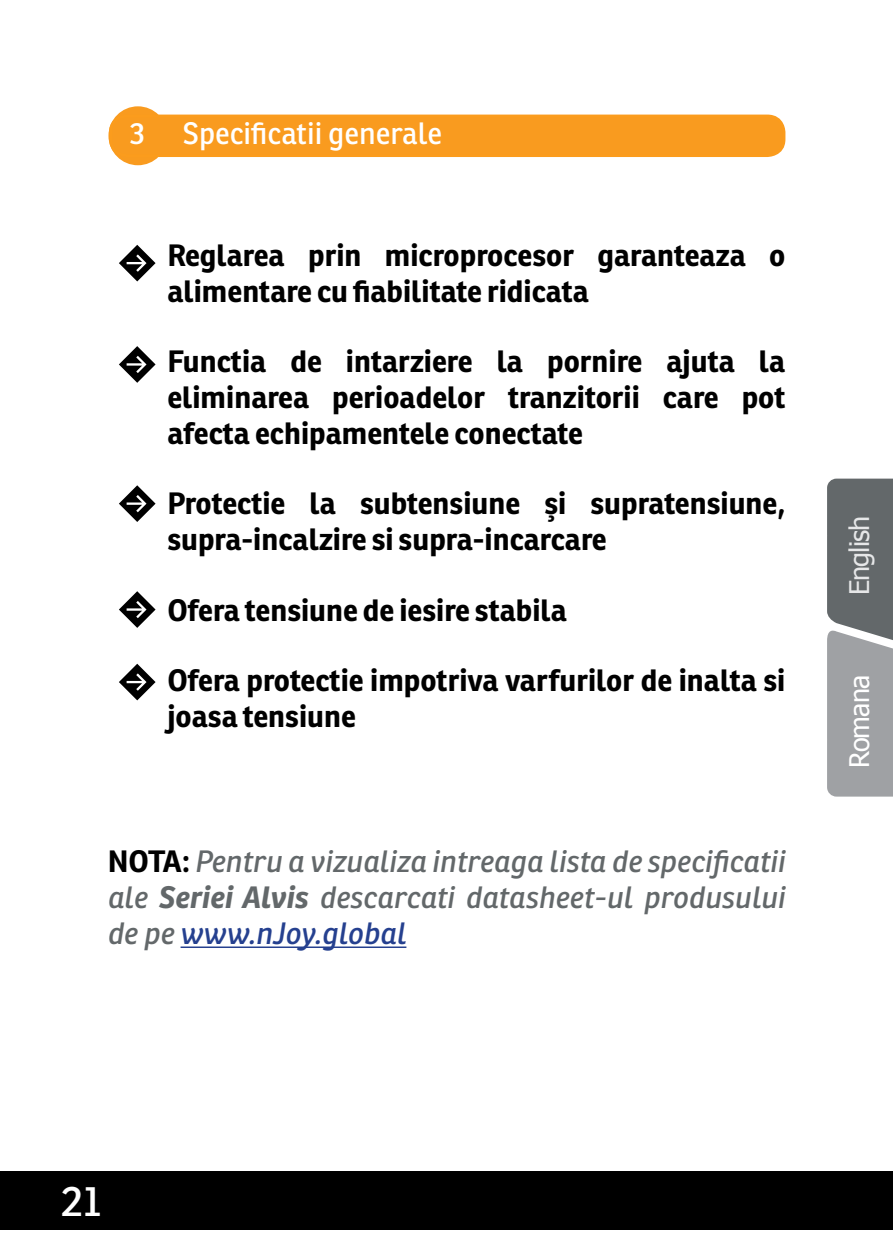
<style>
.page{position:relative;width:893px;height:1259px;background:#fff}
.page>*{position:absolute;margin:0;border:0;box-sizing:border-box;transform-origin:0 0}
.t1{font:42px "Ronnia";color:#fff}
.t2{font:700 30px/36px "Ronnia";color:#000}
.t3{font:italic 30px/36px "Ronnia";color:#63686a;text-align:justify}
.t4{font:30px "Ronnia";color:#fff}
.t5{font:27px "Tahoma";letter-spacing:-.03em;color:#e6e7e8}
.t6{font:27px "Tahoma";letter-spacing:-.03em;color:#fff}
.s1{font-weight:700;font-style:normal;color:#000}
.s2{font-weight:700}
.s3{color:#25408f}
</style>
<div class="page">
<div style="left:0;top:1171px;width:893px;height:59px;background:#000"></div>
<div style="left:108px;top:106px;width:59px;height:59px;background:#f99b1f;border-radius:50%"></div>
<div style="left:110px;top:116px;width:674px;height:39px;background:#f99b1f;border-radius:16px"></div>
<div style="left:109px;top:115px;width:676px;height:42px;border:3px solid #fb9c1d;border-radius:16px"></div>
<hr style="left:181px;top:946px;width:225px;height:2px;background:#25408f">
<svg style="left:119px;top:245px;width:37px;height:36px"></svg>
<svg style="left:119px;top:346px;width:37px;height:37px"></svg>
<svg style="left:119px;top:485px;width:37px;height:37px"></svg>
<svg style="left:119px;top:591px;width:37px;height:37px"></svg>
<svg style="left:119px;top:664px;width:37px;height:36px"></svg>
<svg style="left:827px;top:478px;width:66px;height:318px;background:#85898b"></svg>
<p class="t4" style="left:130px;top:115px;width:313px">3 Specificatii generale</p>
<p class="t2" style="left:167px;top:237px;width:620px">Reglarea prin microprocesor garanteaza o alimentare cu fiabilitate ridicata</p>
<p class="t2" style="left:167px;top:343px;width:619px;text-align:justify">Functia de intarziere la pornire ajuta la eliminarea perioadelor tranzitorii care pot afecta echipamentele conectate</p>
<p class="t2" style="left:167px;top:485px;width:620px">Protectie la subtensiune şi supratensiune, supra-incalzire si supra-incarcare</p>
<p class="t2" style="left:167px;top:591px;width:401px">Ofera tensiune de iesire stabila</p>
<p class="t2" style="left:167px;top:661px;width:619px">Ofera protectie impotriva varfurilor de inalta si joasa tensiune</p>
<p class="t3" style="left:108px;top:843px;width:679px"><span class="s1">NOTA:</span> Pentru a vizualiza intreaga lista de specificatii ale <span class="s2">Seriei Alvis</span> descarcati datasheet-ul produsului de pe <span class="s3">www.nJoy.global</span></p>
<p class="t5" style="left:841px;top:595px;width:81px;rotate:-90deg">English</p>
<p class="t6" style="left:841px;top:768px;width:94px;rotate:-90deg">Romana</p>
<h1 class="t1" style="left:61px;top:1174px;width:41px">21</h1>
</div>
